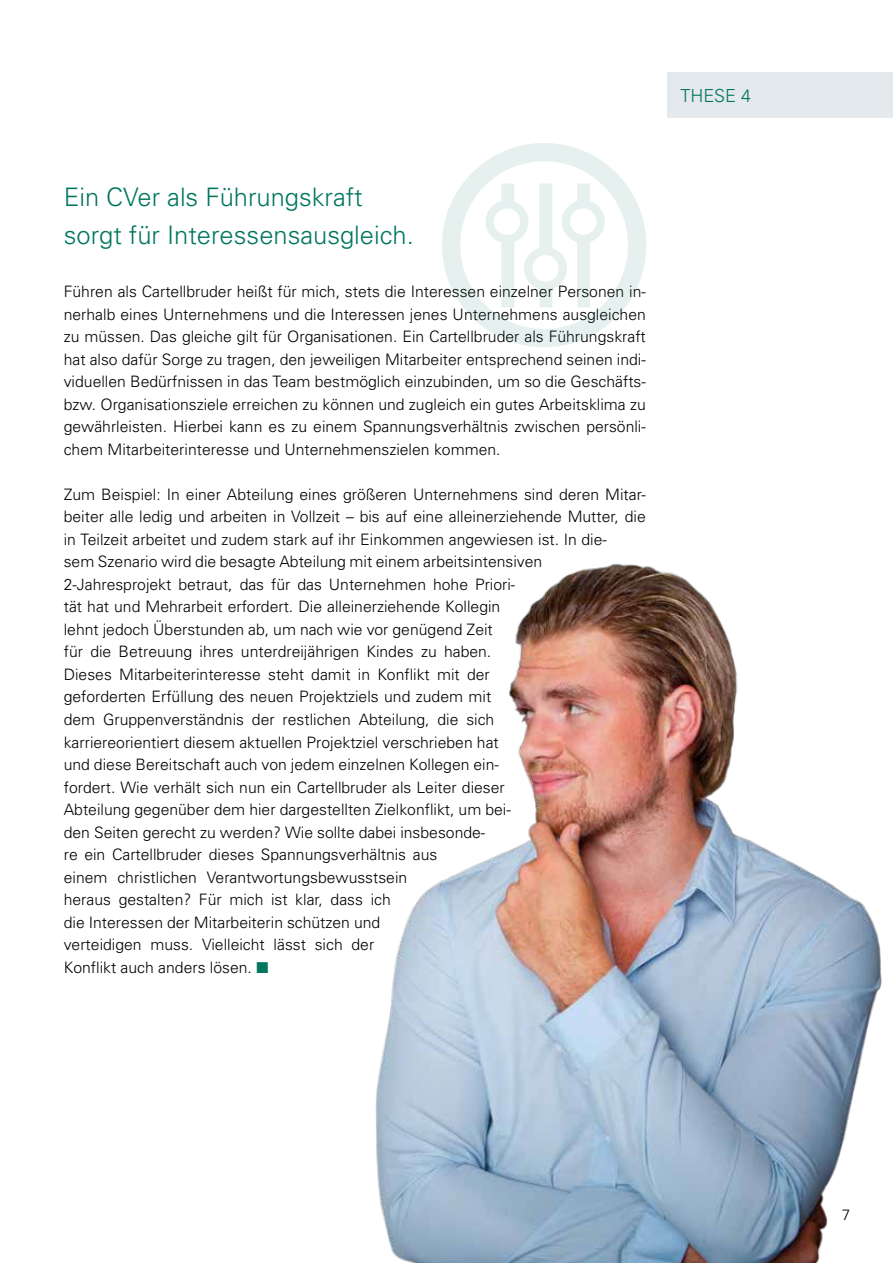
<style>
.page{position:relative;width:893px;height:1263px;background:#fff}
.page>*{position:absolute;margin:0;border:0;box-sizing:border-box;transform-origin:0 0}
.t1{font:300 25.5px/37.5px "Univers";color:#00765e}
.t2{font:300 18px "Univers";color:#00765e}
.t3{font:300 15.75px/22.5px "Univers";color:#000;text-align:justify}
.t4{font:300 15px "Univers";color:#000}
.s1{color:#00765e}
</style>
<div class="page">
<div style="left:668px;top:72px;width:225px;height:46px;background:#e4e9ee"></div>
<div style="left:442px;top:143px;width:204px;height:204px;border:18px solid #00765e;border-radius:50%"></div>
<div style="left:501px;top:183px;width:13px;height:124px;background:#e6f1ef"></div>
<svg style="left:490px;top:204px;width:34px;height:35px"></svg>
<div style="left:485px;top:200px;width:44px;height:43px;border:8px solid #00765e;border-radius:50%"></div>
<div style="left:539px;top:183px;width:13px;height:124px;background:#e6f1ef"></div>
<div style="left:528px;top:251px;width:35px;height:35px;background:#fff;border-radius:50%"></div>
<div style="left:524px;top:247px;width:43px;height:43px;border:8px solid #00765e;border-radius:50%"></div>
<div style="left:577px;top:183px;width:13px;height:124px;background:#e6f1ef"></div>
<svg style="left:566px;top:204px;width:35px;height:35px"></svg>
<div style="left:562px;top:200px;width:43px;height:43px;border:8px solid #00765e;border-radius:50%"></div>
<img style="left:375px;top:563px;width:507px;height:700px">
<h1 class="t1" style="left:64px;top:178px;width:352px">Ein CVer als Führungskraft sorgt für Interessensausgleich.</h1>
<p class="t3" style="left:64px;top:280px;width:584px">Führen als Cartellbruder heißt für mich, stets die Interessen einzelner Personen in&shy;nerhalb eines Unternehmens und die Interessen jenes Unternehmens ausgleichen zu müssen. Das gleiche gilt für Organisationen. Ein Cartellbruder als Führungskraft hat also dafür Sorge zu tragen, den jeweiligen Mitarbeiter entsprechend seinen indi&shy;viduellen Bedürfnissen in das Team bestmöglich einzubinden, um so die Geschäfts&shy;bzw. Organisationsziele erreichen zu können und zugleich ein gutes Arbeitsklima zu gewährleisten. Hierbei kann es zu einem Spannungsverhältnis zwischen persönli&shy;chem Mitarbeiterinteresse und Unternehmenszielen kommen.</p>
<p class="t3" style="left:64px;top:483px;width:584px;text-align:left">Zum Beispiel: In einer Abteilung eines größeren Unternehmens sind deren Mitar&shy;beiter alle ledig und arbeiten in Vollzeit – bis auf eine alleinerziehende Mutter, die in Teilzeit arbeitet und zudem stark auf ihr Einkommen angewiesen ist. In die-<br>sem Szenario wird die besagte Abteilung mit einem arbeitsintensiven 2-Jahresprojekt betraut, das für das Unternehmen hohe Priori-<br>tät hat und Mehrarbeit erfordert. Die alleinerziehende Kollegin<br>lehnt jedoch Überstunden ab, um nach wie vor genügend Zeit<br>für die Betreuung ihres unterdreijährigen Kindes zu haben.<br>Dieses Mitarbeiterinteresse steht damit in Konflikt mit der<br>geforderten Erfüllung des neuen Projektziels und zudem mit<br>dem Gruppenverständnis der restlichen Abteilung, die sich<br>karriereorientiert diesem aktuellen Projektziel verschrieben hat<br>und diese Bereitschaft auch von jedem einzelnen Kollegen ein-<br>fordert. Wie verhält sich nun ein Cartellbruder als Leiter dieser<br>Abteilung gegenüber dem hier dargestellten Zielkonflikt, um bei-<br>den Seiten gerecht zu werden? Wie sollte dabei insbesonde-<br>re ein Cartellbruder dieses Spannungsverhältnis aus<br>einem christlichen Verantwortungsbewusstsein<br>heraus gestalten? Für mich ist klar, dass ich<br>die Interessen der Mitarbeiterin schützen und<br>verteidigen muss. Vielleicht lässt sich der<br>Konflikt auch anders lösen. <span class="s1">■</span></p>
<p class="t2" style="left:680px;top:85px;width:72px">THESE 4</p>
<p class="t4" style="left:842px;top:1205px;width:10px">7</p>
</div>
